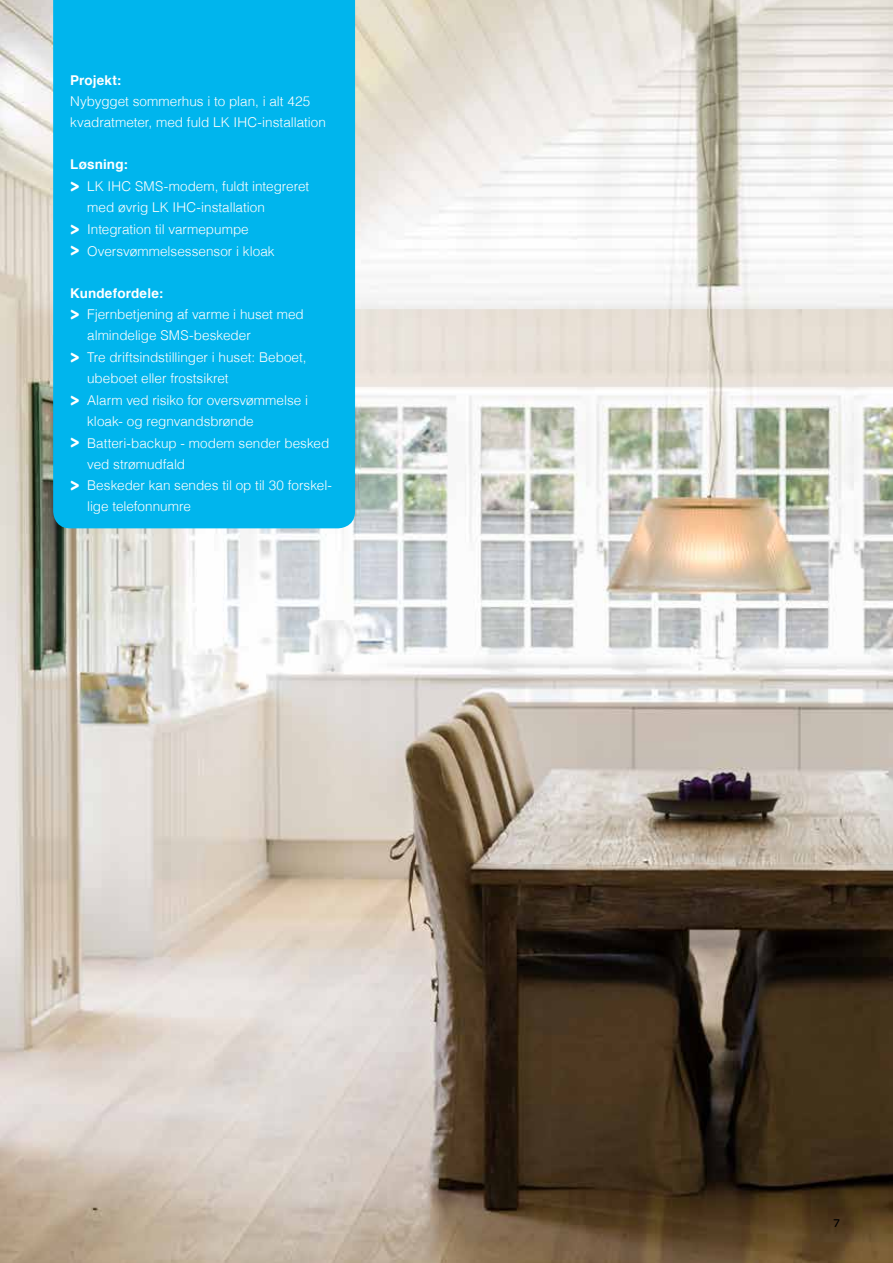
<style>
.page{position:relative;width:893px;height:1263px;background:#fff}
.page>*{position:absolute;margin:0;border:0;box-sizing:border-box;transform-origin:0 0}
.t1{font:300 13.5px/21px "Helvetica";color:#fff}
.t2{font:700 13.5px "Helvetica";letter-spacing:.01em;color:#fff}
.t3{font:12px "SE Optimist";color:#000}
.s1{font-family:"SE Optimist";font-weight:900;font-size:21px}
</style>
<div class="page">
<img style="left:0;top:0;width:893px;height:1263px">
<div style="left:53px;top:0;width:302px;height:528px;background:#00b5ed"></div>
<p class="t2" style="left:70px;top:70px;width:53px">Projekt:</p>
<p class="t1" style="left:70px;top:90px;width:257px">Nybygget sommerhus i to plan, i alt 425 kvadratmeter, med fuld LK IHC-installation</p>
<p class="t2" style="left:70px;top:154px;width:59px">Løsning:</p>
<p class="t1" style="left:70px;top:175px;width:241px"><span class="s1">&gt;</span> LK IHC SMS-modem, fuldt integreret</p>
<p class="t1" style="left:87px;top:196px;width:179px">med øvrig LK IHC-installation</p>
<p class="t1" style="left:70px;top:218px;width:180px"><span class="s1">&gt;</span> Integration til varmepumpe</p>
<p class="t1" style="left:70px;top:240px;width:206px"><span class="s1">&gt;</span> Oversvømmelsessensor i kloak</p>
<p class="t2" style="left:70px;top:282px;width:95px">Kundefordele:</p>
<p class="t1" style="left:70px;top:303px;width:235px"><span class="s1">&gt;</span> Fjernbetjening af varme i huset med</p>
<p class="t1" style="left:87px;top:324px;width:165px">almindelige SMS-beskeder</p>
<p class="t1" style="left:70px;top:346px;width:238px"><span class="s1">&gt;</span> Tre driftsindstillinger i huset: Beboet,</p>
<p class="t1" style="left:87px;top:367px;width:143px">ubeboet eller frostsikret</p>
<p class="t1" style="left:70px;top:389px;width:239px"><span class="s1">&gt;</span> Alarm ved risiko for oversvømmelse i</p>
<p class="t1" style="left:87px;top:410px;width:168px">kloak- og regnvandsbrønde</p>
<p class="t1" style="left:70px;top:432px;width:261px"><span class="s1">&gt;</span> Batteri-backup - modem sender besked</p>
<p class="t1" style="left:87px;top:453px;width:100px">ved strømudfald</p>
<p class="t1" style="left:70px;top:474px;width:263px"><span class="s1">&gt;</span> Beskeder kan sendes til op til 30 forskel-</p>
<p class="t1" style="left:87px;top:495px;width:105px">lige telefonnumre</p>
<p class="t3" style="left:833px;top:1214px;width:8px">7</p>
</div>
